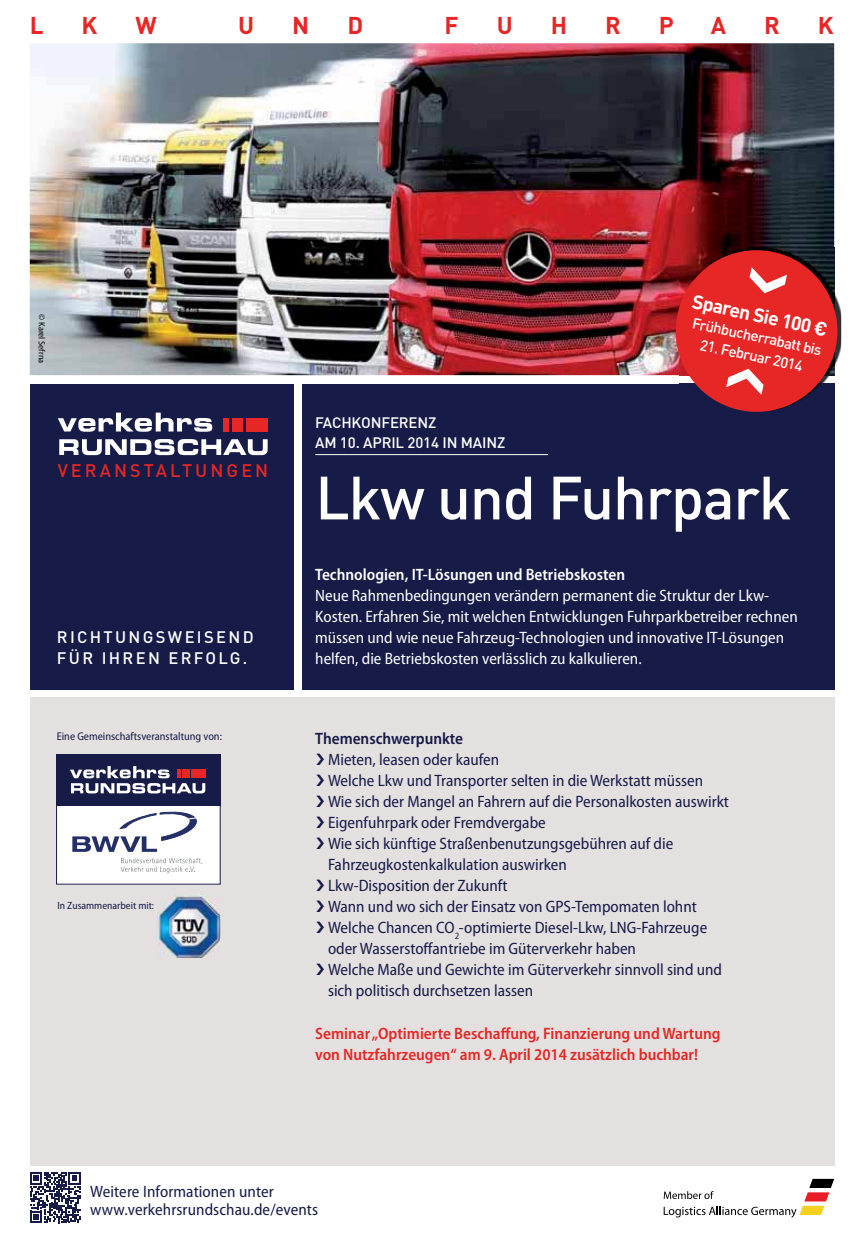
<style>
.page{position:relative;width:864px;height:1234px;background:#fff}
.page>*{position:absolute;margin:0;border:0;box-sizing:border-box;transform-origin:0 0}
.t1{font:500 60px "DIN";letter-spacing:-.02em;color:#fff}
.t2{font:700 24px "DIN";color:#e62725}
.t3{font:700 19.5px "DIN";color:#fff}
.t4{font:500 18px "DIN";letter-spacing:.17em;color:#e62725}
.t5{font:semi-condensed 16.5px/21px "Myriad Pro";color:#161b48}
.t6{font:semi-condensed 16.5px/21px "Myriad Pro";color:#fff}
.t7{font:600 semi-condensed 16.5px/21px "Myriad Pro";color:#e62725}
.t8{font:600 semi-condensed 16.5px "Myriad Pro";color:#fff}
.t9{font:500 16.5px/21px "DIN";letter-spacing:.14em;color:#fff}
.t10{font:600 semi-condensed 16.5px "Myriad Pro";color:#161b48}
.t11{font:500 15px/19.5px "DIN";letter-spacing:-.01em;color:#fff}
.t12{font:semi-condensed 11.25px "Myriad Pro";color:#161b48}
.t13{font:semi-condensed 10.5px "Myriad Pro";color:#161b48}
.t14{font:semi-condensed 9px "Myriad Pro";color:#000}
</style>
<div class="page">
<svg style="left:30px;top:1172px;width:51px;height:50px"></svg>
<div style="left:302px;top:383px;width:531px;height:306px;background:#161b48"></div>
<div style="left:30px;top:697px;width:803px;height:468px;background:#e4e0e0"></div>
<svg style="left:663px;top:1178px;width:170px;height:39px"></svg>
<div style="left:30px;top:383px;width:263px;height:306px;background:#161b48"></div>
<svg style="left:58px;top:412px;width:154px;height:19px"></svg>
<svg style="left:59px;top:439px;width:208px;height:16px"></svg>
<div style="left:223px;top:418px;width:6px;height:13px;background:#e62725"></div>
<div style="left:232px;top:418px;width:11px;height:13px;background:#e62725"></div>
<div style="left:246px;top:418px;width:21px;height:13px;background:#e62725"></div>
<img style="left:30px;top:43px;width:803px;height:332px">
<hr style="left:315px;top:454px;width:233px;height:1px;background:#fff">
<svg style="left:666px;top:240px;width:176px;height:181px"></svg>
<img style="left:157px;top:894px;width:64px;height:64px">
<div style="left:57px;top:803px;width:163px;height:80px;background:#fff"></div>
<svg style="left:121px;top:858px;width:81px;height:15px"></svg>
<svg style="left:72px;top:811px;width:125px;height:40px"></svg>
<div style="left:56px;top:753px;width:164px;height:52px;background:#161b48"></div>
<svg style="left:70px;top:766px;width:135px;height:27px"></svg>
<div style="left:182px;top:769px;width:7px;height:9px;background:#e62725"></div>
<div style="left:191px;top:769px;width:14px;height:9px;background:#e62725"></div>
<h2 class="t2" style="left:30px;top:17px;width:15px">L</h2>
<h2 class="t2" style="left:81px;top:17px;width:17px">K</h2>
<h2 class="t2" style="left:135px;top:17px;width:23px">W</h2>
<h2 class="t2" style="left:238px;top:17px;width:18px">U</h2>
<h2 class="t2" style="left:292px;top:17px;width:19px">N</h2>
<h2 class="t2" style="left:347px;top:17px;width:17px">D</h2>
<h2 class="t2" style="left:444px;top:17px;width:16px">F</h2>
<h2 class="t2" style="left:496px;top:17px;width:18px">U</h2>
<h2 class="t2" style="left:550px;top:17px;width:18px">H</h2>
<h2 class="t2" style="left:605px;top:17px;width:17px">R</h2>
<h2 class="t2" style="left:658px;top:17px;width:17px">P</h2>
<h2 class="t2" style="left:710px;top:17px;width:17px">A</h2>
<h2 class="t2" style="left:763px;top:17px;width:17px">R</h2>
<h2 class="t2" style="left:817px;top:17px;width:17px">K</h2>
<p class="t14" style="left:45px;top:314px;width:51px;rotate:90deg">© Karel Sefrna</p>
<p class="t4" style="left:58px;top:460px;width:212px">VERANSTALTUNGEN</p>
<p class="t9" style="left:57px;top:627px;width:198px">RICHTUNGSWEISEND<br>FÜR IHREN ERFOLG.</p>
<p class="t12" style="left:57px;top:732px;width:167px">Eine Gemeinschaftsveranstaltung von:</p>
<p class="t13" style="left:57px;top:901px;width:98px">In Zusammenarbeit mit:</p>
<p class="t3" style="left:693px;top:294px;width:139px;rotate:12deg">Sparen Sie 100 €</p>
<p class="t11" style="left:694px;top:313px;width:133px;rotate:12deg">Frühbucherrabatt bis</p>
<p class="t11" style="left:702px;top:335px;width:106px;rotate:12deg">21. Februar 2014</p>
<p class="t11" style="left:315px;top:413px;width:191px">FACHKONFERENZ<br>AM 10. APRIL 2014 IN MAINZ</p>
<h1 class="t1" style="left:315px;top:463px;width:477px">Lkw und Fuhrpark</h1>
<p class="t8" style="left:315px;top:568px;width:311px">Technologien, IT-Lösungen und Betriebskosten</p>
<p class="t6" style="left:315px;top:586px;width:484px">Neue Rahmenbedingungen verändern permanent die Struktur der Lkw-Kosten. Erfahren Sie, mit welchen Entwicklungen Fuhrparkbetreiber rechnen müssen und wie neue Fahrzeug-Technologien und innovative IT-Lösungen helfen, die Betriebskosten verlässlich zu kalkulieren.</p>
<p class="t10" style="left:315px;top:732px;width:149px">Themenschwerpunkte</p>
<p class="t5" style="left:328px;top:750px;width:402px">Mieten, leasen oder kaufen<br>Welche Lkw und Transporter selten in die Werkstatt müssen Wie sich der Mangel an Fahrern auf die Personalkosten auswirkt Eigenfuhrpark oder Fremdvergabe<br>Wie sich künftige Straßenbenutzungsgebühren auf die Fahrzeugkostenkalkulation auswirken<br>Lkw-Disposition der Zukunft<br>Wann und wo sich der Einsatz von GPS-Tempomaten lohnt Welche Chancen CO<sub>2</sub>-optimierte Diesel-Lkw, LNG-Fahrzeuge oder Wasserstoffantriebe im Güterverkehr haben<br>Welche Maße und Gewichte im Güterverkehr sinnvoll sind und sich politisch durchsetzen lassen</p>
<p class="t7" style="left:315px;top:1023px;width:406px">Seminar „Optimierte Beschaffung, Finanzierung und Wartung von Nutzfahrzeugen“ am 9. April 2014 zusätzlich buchbar!</p>
<p class="t5" style="left:90px;top:1183px;width:229px;line-height:18px">Weitere Informationen unter www.verkehrsrundschau.de/events</p>
</div>
